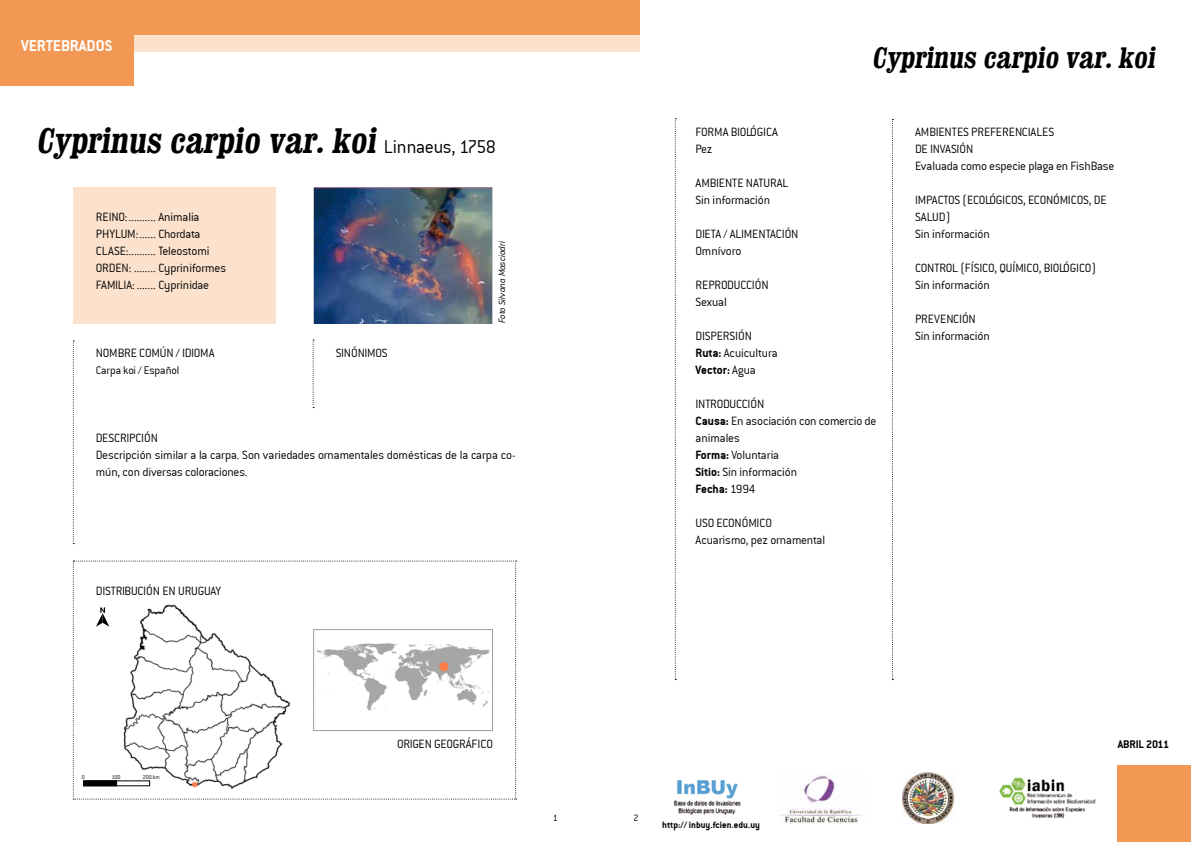
<style>
.page{position:relative;width:1191px;height:842px;background:#fff}
.page>*{position:absolute;margin:0;border:0;box-sizing:border-box;transform-origin:0 0}
.t1{font:700 condensed 36px "Clarendon";color:#000}
.t2{font:700 condensed 30px "Clarendon";color:#000}
.t3{font:17px "Conduit ITCTT Bold";color:#fff}
.t4{font:13px/17px "Conduit ITCTT Light";letter-spacing:-.015em;color:#000}
.t5{font:13px "Conduit ITCTT Bold";color:#000}
.t6{font:12px "Conduit ITCTT Light";letter-spacing:-.01em;color:#000}
.t7{font:12px "Conduit ITCTT Bold";letter-spacing:-.01em;color:#000}
.t8{font:10px "Conduit ITCTT Bold";color:#000}
.t9{font:italic 10px "Conduit ITCTT Light";letter-spacing:-.01em;color:#000}
.t10{font:10px "Conduit ITCTT Light";color:#000}
.t11{font:6px "Conduit ITCTT Light";color:#000}
.s1{font-family:"Conduit ITCTT Light";font-weight:400;font-stretch:normal;font-size:20px}
.s2{font-family:"Conduit ITCTT Bold"}
.s3{font-family:"Conduit ITCTT Light"}
</style>
<div class="page">
<div style="left:73px;top:187px;width:203px;height:136px;background:#fce2cc"></div>
<img style="left:314px;top:187px;width:178px;height:136px">
<div style="left:0;top:34px;width:639px;height:17px;background:#fce2cc"></div>
<div style="left:0;top:0;width:639px;height:34px;background:#f29754"></div>
<div style="left:0;top:17px;width:133px;height:68px;background:#f29754"></div>
<div style="left:1117px;top:765px;width:74px;height:77px;background:#f29754"></div>
<svg style="left:73px;top:340px;width:1px;height:204px"></svg>
<svg style="left:313px;top:340px;width:1px;height:68px"></svg>
<img style="left:674px;top:780px;width:67px;height:35px">
<img style="left:902px;top:773px;width:53px;height:51px">
<img style="left:780px;top:775px;width:83px;height:48px">
<img style="left:999px;top:778px;width:96px;height:41px">
<svg style="left:675px;top:118px;width:1px;height:562px"></svg>
<svg style="left:892px;top:119px;width:1px;height:561px"></svg>
<svg style="left:73px;top:561px;width:443px;height:238px"></svg>
<div style="left:83px;top:780px;width:34px;height:6px;background:#000"></div>
<div style="left:83px;top:780px;width:67px;height:6px;border:1px solid #000"></div>
<h3 class="t3" style="left:21px;top:36px;width:93px">VERTEBRADOS</h3>
<h1 class="t1" style="left:36px;top:118px;width:462px">Cyprinus carpio var.koi <span class="s1">L i n n a e u s , 1758</span></h1>
<p class="t4" style="left:96px;top:208px;width:132px">REINO:.......... Animalia<br>PHYLUM:...... Chordata<br>CLASE:.......... Teleostomi<br>ORDEN: ........ Cypriniformes<br>FAMILIA: ....... Cyprinidae</p>
<p class="t4" style="left:96px;top:344px;width:120px">NOMBRE COMÚN / IDIOMA</p>
<p class="t6" style="left:96px;top:364px;width:85px">Carpa koi / Español</p>
<p class="t4" style="left:336px;top:344px;width:53px">SINÓNIMOS</p>
<p class="t9" style="left:496px;top:323px;width:84px;rotate:-90deg">Foto Silvana Masciadri</p>
<p class="t4" style="left:96px;top:429px;width:421px">DESCRIPCIÓN<br>Descripción similar a la carpa. Son variedades ornamentales domésticas de la carpa co&shy;mún, con diversas coloraciones.</p>
<p class="t4" style="left:96px;top:582px;width:127px">DISTRIBUCIÓN EN URUGUAY</p>
<h2 class="t2" style="left:871px;top:39px;width:290px">Cyprinus carpio var.koi</h2>
<p class="t4" style="left:695px;top:123px;width:84px">FORMA BIOlóGICA<br>Pez</p>
<p class="t4" style="left:695px;top:174px;width:13px">Ambiente</p>
<p class="t4" style="left:695px;top:174px;width:76px;text-indent:50px">natural<br>Sin información</p>
<p class="t4" style="left:695px;top:225px;width:12px">Dieta</p>
<p class="t4" style="left:695px;top:225px;width:104px;text-indent:28px">/ ALIMENTACIÓN<br>Omnívoro</p>
<p class="t4" style="left:695px;top:276px;width:33px">Reproducción<br>Sexual</p>
<p class="t4" style="left:695px;top:327px;width:84px">Dispersión<br><span class="s2">Ruta:</span> Acuicultura</p>
<p class="t5" style="left:695px;top:362px;width:62px">Vector: <span class="s3">Agua</span></p>
<p class="t4" style="left:695px;top:395px;width:182px">Introducción<br><span class="s2">Causa:</span> En asociación con comercio de animales<br><span class="s2">Forma:</span> Voluntaria<br><span class="s2">Sitio:</span> Sin información</p>
<p class="t5" style="left:695px;top:481px;width:61px">Fecha: <span class="s3">1994</span></p>
<p class="t4" style="left:695px;top:514px;width:131px">uso económico<br>Acuarismo, pez ornamental</p>
<p class="t4" style="left:915px;top:123px;width:13px">Ambientes</p>
<p class="t4" style="left:971px;top:123px;width:7px">preferenciales</p>
<p class="t4" style="left:915px;top:140px;width:201px">de invasión<br>Evaluada como especie plaga en FishBase</p>
<p class="t4" style="left:915px;top:191px;width:10px">Impactos</p>
<p class="t4" style="left:962px;top:191px;width:12px">(ecológicos</p>
<p class="t4" style="left:1023px;top:191px;width:85px">, ECONÓMICOS, DE</p>
<p class="t4" style="left:915px;top:208px;width:76px">SALUD)<br>Sin información</p>
<p class="t4" style="left:915px;top:259px;width:13px">Control</p>
<p class="t4" style="left:960px;top:259px;width:62px">(físico, químico</p>
<p class="t4" style="left:1038px;top:259px;width:12px">, biológico</p>
<p class="t4" style="left:1091px;top:259px;width:6px">)</p>
<p class="t4" style="left:915px;top:276px;width:76px">Sin información</p>
<p class="t4" style="left:915px;top:310px;width:76px">Prevención<br>Sin información</p>
<p class="t11" style="left:82px;top:773px;width:5px">0</p>
<p class="t11" style="left:112px;top:773px;width:10px">100</p>
<p class="t11" style="left:143px;top:773px;width:19px">200 km</p>
<p class="t4" style="left:397px;top:735px;width:97px">ORIGEN GEOGRÁFICO</p>
<p class="t10" style="left:553px;top:812px;width:7px">1</p>
<p class="t10" style="left:633px;top:812px;width:7px">2</p>
<p class="t8" style="left:662px;top:819px;width:99px">http:// inbuy.fcien.edu.uy</p>
<p class="t7" style="left:1117px;top:737px;width:53px">ABRIL 2011</p>
</div>
